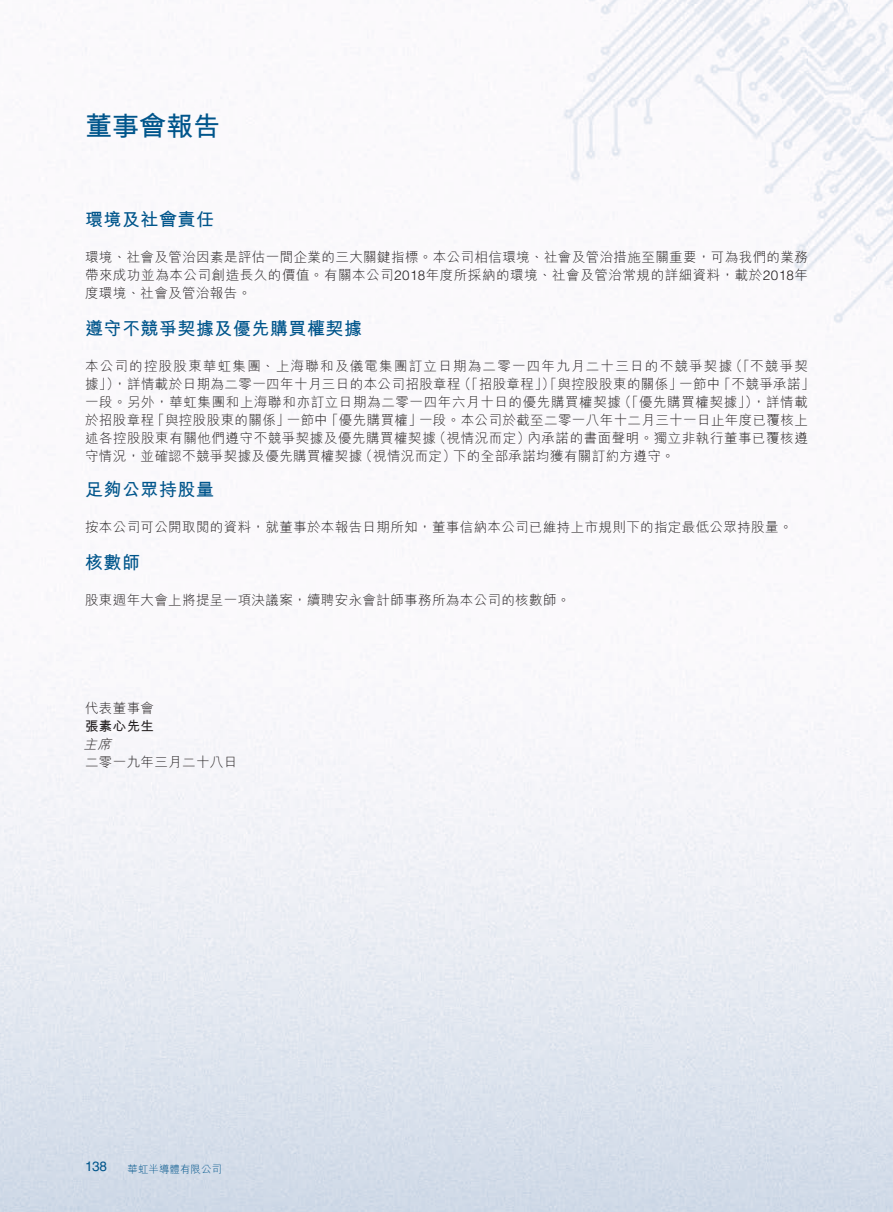
<style>
.page{position:relative;width:893px;height:1212px;background:#fff}
.page>*{position:absolute;margin:0;border:0;box-sizing:border-box;transform-origin:0 0}
.t1{font:700 27px "M Hei HK";color:#00558b}
.t2{font:700 18px "M Hei HK";letter-spacing:.03em;color:#00558b}
.t3{font:300 13.5px/18px "M Hei HK";letter-spacing:.03em;color:#231f20;text-align:justify}
.t4{font:700 13.5px "M Hei HK";letter-spacing:.03em;color:#231f20}
.t5{font:13.5px "Helvetica LT Std";color:#00558b}
.t6{font:italic 300 13.5px "M Hei HK";color:#231f20}
.t7{font:300 10.5px "M Hei HK";color:#00558b}
.s1{font-family:"Helvetica LT Std"}
</style>
<div class="page">
<img style="left:0;top:0;width:893px;height:1212px">
<h1 class="t1" style="left:85px;top:107px;width:136px">董事會報告</h1>
<h2 class="t2" style="left:85px;top:206px;width:131px">環境及社會責任</h2>
<p class="t3" style="left:85px;top:247px;width:724px">環境、社會及管治因素是評估一間企業的三大關鍵指標。本公司相信環境、社會及管治措施至關重要，可為我們的業務帶來成功並為本公司創造長久的價值。有關本公司<span class="s1">2018</span>年度所採納的環境、社會及管治常規的詳細資料，載於<span class="s1">2018</span>年度環境、社會及管治報告。</p>
<h2 class="t2" style="left:85px;top:315px;width:279px">遵守不競爭契據及優先購買權契據</h2>
<p class="t3" style="left:85px;top:356px;width:731px;text-align:left">本公司的控股股東華虹集團、上海聯和及儀電集團訂立日期為二零一四年九月二十三日的不競爭契據（「不競爭契據」），詳情載於日期為二零一四年十月三日的本公司招股章程（「招股章程」）「與控股股東的關係」一節中「不競爭承諾」一段。另外，華虹集團和上海聯和亦訂立日期為二零一四年六月十日的優先購買權契據（「優先購買權契據」），詳情載於招股章程「與控股股東的關係」一節中「優先購買權」一段。本公司於截至二零一八年十二月三十一日止年度已覆核上述各控股股東有關他們遵守不競爭契據及優先購買權契據（視情況而定）內承諾的書面聲明。獨立非執行董事已覆核遵守情況，並確認不競爭契據及優先購買權契據（視情況而定）下的全部承諾均獲有關訂約方遵守。</p>
<h2 class="t2" style="left:85px;top:476px;width:131px">足夠公眾持股量</h2>
<p class="t3" style="left:85px;top:518px;width:709px">按本公司可公開取閱的資料，就董事於本報告日期所知，董事信納本公司已維持上市規則下的指定最低公眾持股量。</p>
<h2 class="t2" style="left:85px;top:550px;width:57px">核數師</h2>
<p class="t3" style="left:85px;top:591px;width:487px">股東週年大會上將提呈一項決議案，續聘安永會計師事務所為本公司的核數師。</p>
<p class="t3" style="left:85px;top:699px;width:71px">代表董事會</p>
<p class="t4" style="left:85px;top:717px;width:71px">張素心先生</p>
<p class="t6" style="left:84px;top:735px;width:34px">主席</p>
<p class="t3" style="left:85px;top:753px;width:154px">二零一九年三月二十八日</p>
<p class="t5" style="left:85px;top:1159px;width:23px">138</p>
<p class="t7" style="left:128px;top:1162px;width:96px">華虹半導體有限公司</p>
</div>
